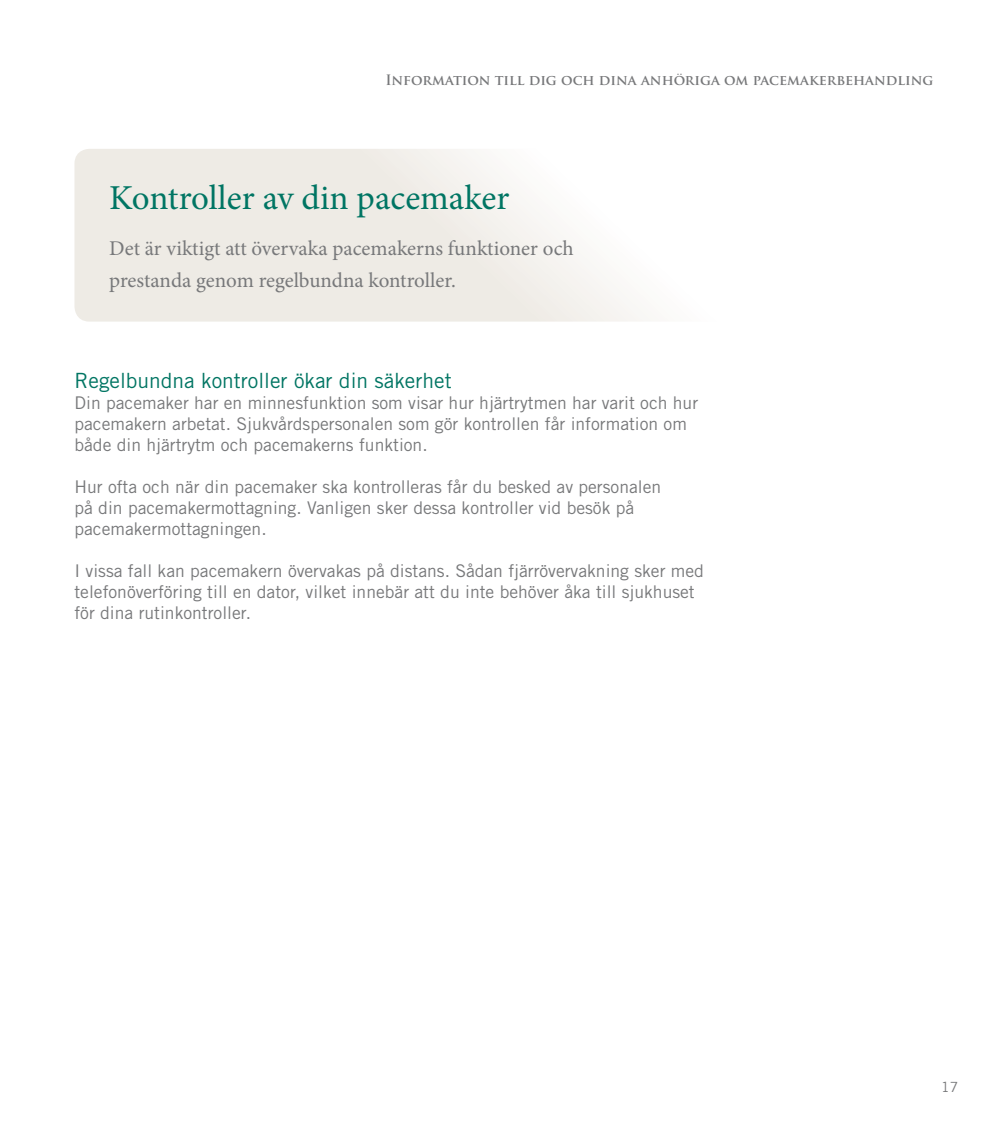
<style>
.page{position:relative;width:1008px;height:1136px;background:#fff}
.page>*{position:absolute;margin:0;border:0;box-sizing:border-box;transform-origin:0 0}
.t1{font:35px "Minion Pro";color:#007563}
.t2{font:21px/31.5px "Minion Pro";color:#77787a}
.t3{font:21px "Trade Gothic";color:#007563}
.t4{font:17.5px/21px "Trade Gothic";color:#77787a}
.t5{font:700 14px "Trajan Pro";color:#77787a}
.t6{font:14px "Trade Gothic";color:#77787a}
</style>
<div class="page">
<svg style="left:74px;top:149px;width:569px;height:173px"></svg>
<p class="t5" style="left:385px;top:71px;width:549px">Information till dig och dina anhöriga om pacemakerbehandling</p>
<h1 class="t1" style="left:109px;top:174px;width:401px">Kontroller av din pacemaker</h1>
<p class="t2" style="left:109px;top:233px;width:465px">Det är viktigt att övervaka pacemakerns funktioner och prestanda genom regelbundna kontroller.</p>
<p class="t3" style="left:74px;top:368px;width:378px">Regelbundna kontroller ökar din säkerhet</p>
<p class="t4" style="left:74px;top:392px;width:625px">Din pacemaker har en minnesfunktion som visar hur hjärtrytmen har varit och hur pacemakern arbetat. Sjukvårdspersonalen som gör kontrollen får information om både din hjärtrytm och pacemakerns funktion.</p>
<p class="t4" style="left:74px;top:476px;width:588px">Hur ofta och när din pacemaker ska kontrolleras får du besked av personalen på din pacemakermottagning. Vanligen sker dessa kontroller vid besök på pacemakermottagningen.</p>
<p class="t4" style="left:74px;top:560px;width:630px">I vissa fall kan pacemakern övervakas på distans. Sådan fjärrövervakning sker med telefonöverföring till en dator, vilket innebär att du inte behöver åka till sjukhuset för dina rutinkontroller.</p>
<p class="t6" style="left:940px;top:1079px;width:19px">17</p>
</div>
